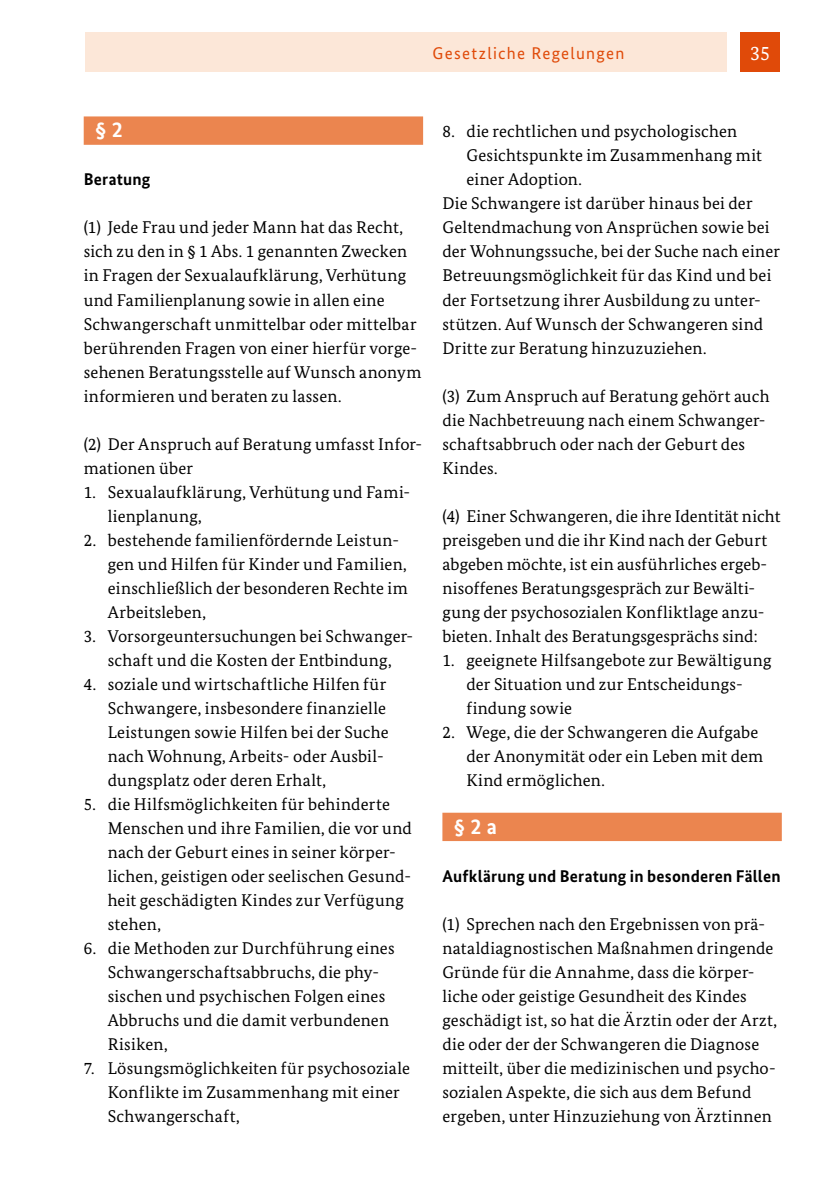
<style>
.page{position:relative;width:840px;height:1191px;background:#fff}
.page>*{position:absolute;margin:0;border:0;box-sizing:border-box;transform-origin:0 0}
.Para_Paragraph_H4{font:700 22px "Bundes Sans";color:#fff}
.t1{font:20px "Bundes Serif";color:#fff}
.Para_para_fließ{font:17px/24px "Bundes Serif";letter-spacing:.015em;color:#000}
.Para_para_SHL_H4{font:700 17px "Bundes Sans";letter-spacing:.015em;color:#000}
.t2{font:17px "Bundes Sans";letter-spacing:.07em;color:#e04a09}
</style>
<div class="page">
<div style="left:740px;top:32px;width:39px;height:40px;background:#e04a09"></div>
<div style="left:85px;top:32px;width:641px;height:40px;background:#fce7d8"></div>
<div style="left:84px;top:116px;width:339px;height:29px;background:#eb854f"></div>
<div style="left:442px;top:812px;width:339px;height:29px;background:#eb854f"></div>
<p class="t2" style="left:432px;top:43px;width:193px">Gesetzliche Regelungen</p>
<p class="t1" style="left:749px;top:41px;width:21px">35</p>
<h4 class="Para_Paragraph_H4" style="left:95px;top:116px;width:29px">§ 2</h4>
<h4 class="Para_para_SHL_H4" style="left:84px;top:169px;width:68px">Beratung</h4>
<p class="Para_para_fließ" style="left:84px;top:215px;width:339px">(1) Jede Frau und jeder Mann hat das Recht, sich zu den in § 1 Abs. 1 genannten Zwecken in Fragen der Sexualaufklärung, Verhütung und Familienplanung sowie in allen eine Schwangerschaft unmittelbar oder mittelbar berührenden Fragen von einer hierfür vorge&shy;sehenen Beratungsstelle auf Wunsch anonym informieren und beraten zu lassen.</p>
<p class="Para_para_fließ" style="left:84px;top:431px;width:339px">(2) Der Anspruch auf Beratung umfasst Infor&shy;mationen über</p>
<p class="Para_para_fließ" style="left:108px;top:479px;width:304px;text-indent:-24px">1. Sexualaufklärung, Verhütung und Fami&shy;lienplanung,</p>
<p class="Para_para_fließ" style="left:108px;top:527px;width:301px;text-indent:-24px">2. bestehende familienfördernde Leistun&shy;gen und Hilfen für Kinder und Familien, einschließlich der besonderen Rechte im Arbeitsleben,</p>
<p class="Para_para_fließ" style="left:84px;top:623px;width:331px;text-align:center">3. Vorsorgeuntersuchungen bei Schwanger&shy;schaft und die Kosten der Entbindung,</p>
<p class="Para_para_fließ" style="left:108px;top:671px;width:282px;text-indent:-24px">4. soziale und wirtschaftliche Hilfen für Schwangere, insbesondere finanzielle Leistungen sowie Hilfen bei der Suche nach Wohnung, Arbeits- oder Ausbil&shy;dungsplatz oder deren Erhalt,</p>
<p class="Para_para_fließ" style="left:108px;top:791px;width:305px;text-indent:-24px">5. die Hilfsmöglichkeiten für behinderte Menschen und ihre Familien, die vor und nach der Geburt eines in seiner körper&shy;lichen, geistigen oder seelischen Gesund&shy;heit geschädigten Kindes zur Verfügung stehen,</p>
<p class="Para_para_fließ" style="left:108px;top:935px;width:288px;text-indent:-24px">6. die Methoden zur Durchführung eines<br>Schwangerschaftsabbruchs, die phy&shy;sischen und psychischen Folgen eines<br>Abbruchs und die damit verbundenen<br>Risiken,</p>
<p class="Para_para_fließ" style="left:108px;top:1055px;width:304px;text-indent:-24px">7. Lösungsmöglichkeiten für psychosoziale<br>Konflikte im Zusammenhang mit einer<br>Schwangerschaft,</p>
<p class="Para_para_fließ" style="left:466px;top:119px;width:297px;text-indent:-24px">8. die rechtlichen und psychologischen<br>Gesichtspunkte im Zusammenhang mit einer Adoption.</p>
<p class="Para_para_fließ" style="left:442px;top:191px;width:339px">Die Schwangere ist darüber hinaus bei der Geltendmachung von Ansprüchen sowie bei der Wohnungssuche, bei der Suche nach einer Betreuungsmöglichkeit für das Kind und bei der Fortsetzung ihrer Ausbildung zu unter&shy;stützen. Auf Wunsch der Schwangeren sind Dritte zur Beratung hinzuzuziehen.</p>
<p class="Para_para_fließ" style="left:442px;top:383px;width:328px">(3) Zum Anspruch auf Beratung gehört auch die Nachbetreuung nach einem Schwanger&shy;schaftsabbruch oder nach der Geburt des<br>Kindes.</p>
<p class="Para_para_fließ" style="left:442px;top:503px;width:339px">(4) Einer Schwangeren, die ihre Identität nicht preisgeben und die ihr Kind nach der Geburt abgeben möchte, ist ein ausführliches ergeb&shy;nisoffenes Beratungsgespräch zur Bewälti&shy;gung der psychosozialen Konfliktlage anzu&shy;bieten. Inhalt des Beratungsgesprächs sind:</p>
<p class="Para_para_fließ" style="left:466px;top:647px;width:306px;text-indent:-24px">1. geeignete Hilfsangebote zur Bewältigung der Situation und zur Entscheidungs&shy;findung sowie</p>
<p class="Para_para_fließ" style="left:466px;top:719px;width:298px;text-indent:-24px">2. Wege, die der Schwangeren die Aufgabe der Anonymität oder ein Leben mit dem<br>Kind ermöglichen.</p>
<h4 class="Para_Paragraph_H4" style="left:453px;top:812px;width:45px">§ 2 a</h4>
<h4 class="Para_para_SHL_H4" style="left:442px;top:865px;width:339px">Aufklärung und Beratung in besonderen Fällen</h4>
<p class="Para_para_fließ" style="left:442px;top:911px;width:336px">(1) Sprechen nach den Ergebnissen von prä&shy;nataldiagnostischen Maßnahmen dringende Gründe für die Annahme, dass die körper&shy;liche oder geistige Gesundheit des Kindes geschädigt ist, so hat die Ärztin oder der Arzt, die oder der der Schwangeren die Diagnose mitteilt, über die medizinischen und psycho&shy;sozialen Aspekte, die sich aus dem Befund ergeben, unter Hinzuziehung von Ärztinnen</p>
</div>
